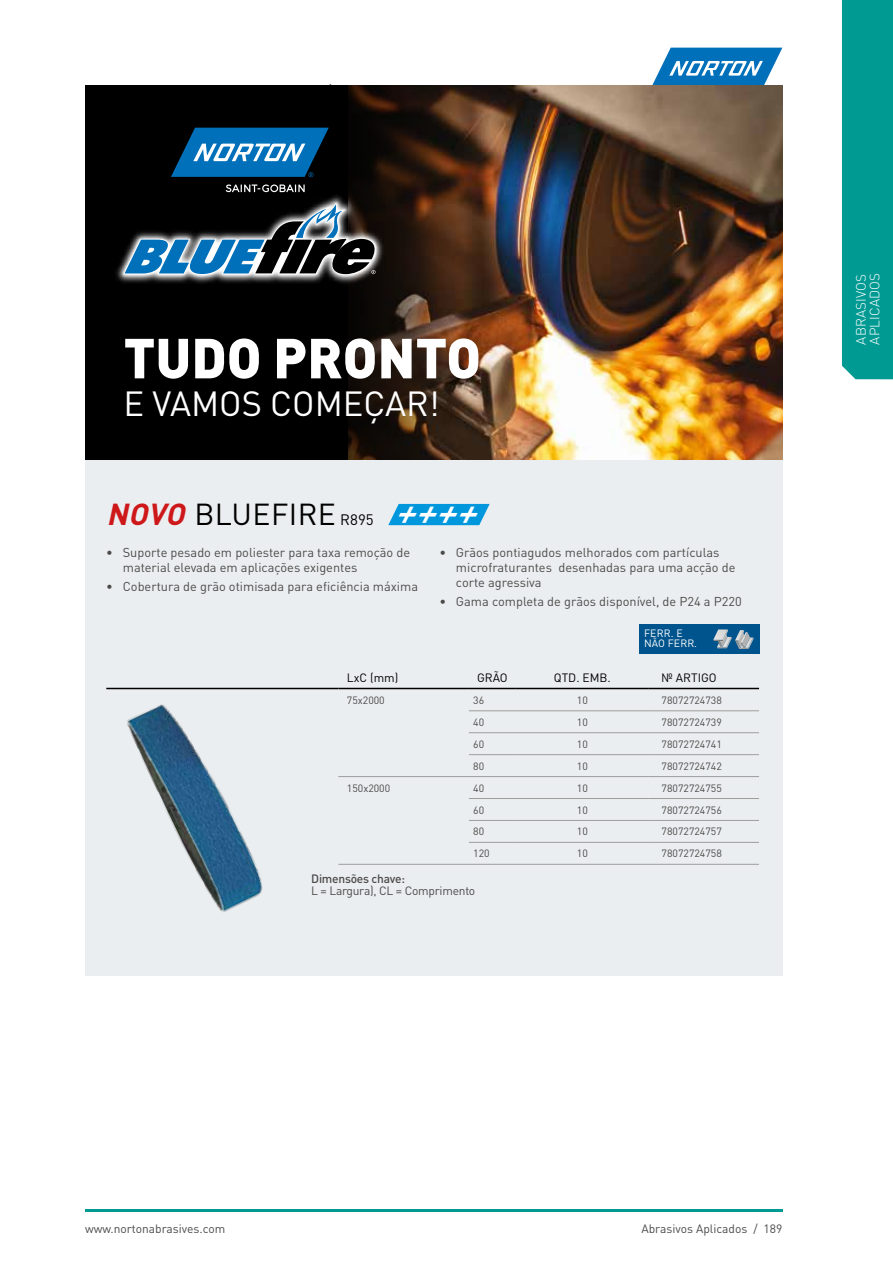
<style>
.page{position:relative;width:893px;height:1263px;background:#fff}
.page>*{position:absolute;margin:0;border:0;box-sizing:border-box;transform-origin:0 0}
.t1{font:900 55.5px "DIN Pro";color:#fff}
.t2{font:italic 500 37.65px "DIN Pro";color:#fff}
.t3{font:34.5px "DIN Pro";color:#fff}
.t4{font:30px "DIN Pro";letter-spacing:.015em;color:#000}
.t5{font:300 13.5px/13.5px "DIN Pro";letter-spacing:.01em;color:#fff}
.t6{font:12.75px/15px "DIN Pro";color:#4a4a49}
.t7{font:12px "DIN Pro";color:#4a4a49}
.t8{font:12px/12px "DIN Pro";letter-spacing:-.02em;color:#4a4a49}
.t9{font:12px "DIN Pro";color:#000}
.t10{font:10.5px "DIN Pro";color:#4a4a49}
.t11{font:10.5px/10.5px "DIN Pro";letter-spacing:.01em;color:#fff}
.s1{font-weight:700;font-style:italic;color:#cd1719}
.s2{font-size:15px}
.s3{font-weight:500}
</style>
<div class="page">
<hr style="left:85px;top:1209px;width:697px;height:3px;background:#009a93">
<svg style="left:652px;top:48px;width:130px;height:37px"></svg>
<div style="left:842px;top:0;width:51px;height:379px;background:#009a93"></div>
<div style="left:85px;top:459px;width:697px;height:516px;background:#ebeef0"></div>
<div style="left:85px;top:85px;width:697px;height:374px;background:#000"></div>
<img style="left:511px;top:85px;width:271px;height:374px">
<svg style="left:388px;top:504px;width:102px;height:21px;background:#19a0df"></svg>
<div style="left:639px;top:624px;width:120px;height:30px;background:#00548d"></div>
<svg style="left:713px;top:629px;width:41px;height:20px"></svg>
<img style="left:127px;top:704px;width:136px;height:208px">
<hr style="left:338px;top:688px;width:131px;height:1px;background:#000">
<hr style="left:469px;top:688px;width:47px;height:1px;background:#000">
<hr style="left:516px;top:688px;width:133px;height:1px;background:#000">
<hr style="left:649px;top:688px;width:110px;height:1px;background:#000">
<hr style="left:469px;top:710px;width:47px;height:1px;background:#9d9d9c">
<hr style="left:516px;top:710px;width:133px;height:1px;background:#9d9d9c">
<hr style="left:649px;top:710px;width:110px;height:1px;background:#9d9d9c">
<hr style="left:469px;top:776px;width:47px;height:1px;background:#9d9d9c">
<hr style="left:516px;top:776px;width:133px;height:1px;background:#9d9d9c">
<hr style="left:649px;top:776px;width:110px;height:1px;background:#9d9d9c">
<hr style="left:469px;top:798px;width:47px;height:1px;background:#9d9d9c">
<hr style="left:516px;top:798px;width:133px;height:1px;background:#9d9d9c">
<hr style="left:649px;top:798px;width:110px;height:1px;background:#9d9d9c">
<hr style="left:469px;top:732px;width:47px;height:1px;background:#9d9d9c">
<hr style="left:516px;top:732px;width:133px;height:1px;background:#9d9d9c">
<hr style="left:649px;top:732px;width:110px;height:1px;background:#9d9d9c">
<hr style="left:469px;top:754px;width:47px;height:1px;background:#9d9d9c">
<hr style="left:516px;top:754px;width:133px;height:1px;background:#9d9d9c">
<hr style="left:649px;top:754px;width:110px;height:1px;background:#9d9d9c">
<hr style="left:469px;top:820px;width:47px;height:1px;background:#9d9d9c">
<hr style="left:516px;top:820px;width:133px;height:1px;background:#9d9d9c">
<hr style="left:649px;top:820px;width:110px;height:1px;background:#9d9d9c">
<hr style="left:469px;top:842px;width:47px;height:1px;background:#9d9d9c">
<hr style="left:516px;top:842px;width:133px;height:1px;background:#9d9d9c">
<hr style="left:649px;top:842px;width:110px;height:1px;background:#9d9d9c">
<hr style="left:338px;top:776px;width:131px;height:1px;background:#9d9d9c">
<hr style="left:106px;top:688px;width:232px;height:1px;background:#000">
<hr style="left:338px;top:864px;width:131px;height:1px;background:#9d9d9c">
<hr style="left:469px;top:864px;width:47px;height:1px;background:#9d9d9c">
<hr style="left:516px;top:864px;width:133px;height:1px;background:#9d9d9c">
<hr style="left:649px;top:864px;width:110px;height:1px;background:#9d9d9c">
<img style="left:324px;top:85px;width:187px;height:374px">
<img style="left:116px;top:192px;width:271px;height:94px">
<img style="left:121px;top:200px;width:257px;height:78px">
<svg style="left:123px;top:202px;width:255px;height:73px"></svg>
<svg style="left:226px;top:184px;width:79px;height:8px"></svg>
<svg style="left:171px;top:128px;width:158px;height:49px;background:#1e6fa5"></svg>
<p class="t1" style="left:124px;top:321px;width:359px">TUDO PRONTO</p>
<p class="t3" style="left:123px;top:380px;width:318px">E VAMOS COMEÇAR!</p>
<p class="t4" style="left:106px;top:494px;width:269px"><span class="s1">NOVO</span>BLUEFIRE <span class="s2">R895</span></p>
<p class="t2" style="left:393px;top:485px;width:106px">++++</p>
<p class="t6" style="left:123px;top:544px;width:289px;text-indent:-16px">• Suporte pesado em poliester para taxa remoção de material elevada em aplicações exigentes</p>
<p class="t6" style="left:106px;top:578px;width:313px">• Cobertura de grão otimisada para eficiência máxima</p>
<p class="t6" style="left:456px;top:544px;width:281px;text-indent:-16px">• Grãos pontiagudos melhorados com partículas microfraturantes desenhadas para uma acção de corte agressiva</p>
<p class="t6" style="left:439px;top:593px;width:304px">• Gama completa de grãos disponível, de P24 a P220</p>
<p class="t11" style="left:644px;top:627px;width:55px">FERR. E<br>NÃO FERR.</p>
<p class="t9" style="left:347px;top:670px;width:53px">LxC (mm)</p>
<p class="t9" style="left:477px;top:670px;width:32px">GRÃO</p>
<p class="t9" style="left:554px;top:670px;width:58px">QTD. EMB.</p>
<p class="t9" style="left:662px;top:670px;width:57px">№ ARTIGO</p>
<p class="t10" style="left:347px;top:693px;width:39px">75x2000</p>
<p class="t10" style="left:473px;top:693px;width:12px">36</p>
<p class="t10" style="left:577px;top:693px;width:12px">10</p>
<p class="t10" style="left:662px;top:693px;width:62px">78072724738</p>
<p class="t10" style="left:473px;top:715px;width:12px">40</p>
<p class="t10" style="left:577px;top:715px;width:12px">10</p>
<p class="t10" style="left:662px;top:715px;width:62px">78072724739</p>
<p class="t10" style="left:473px;top:737px;width:12px">60</p>
<p class="t10" style="left:577px;top:737px;width:12px">10</p>
<p class="t10" style="left:662px;top:737px;width:62px">78072724741</p>
<p class="t10" style="left:473px;top:759px;width:12px">80</p>
<p class="t10" style="left:577px;top:759px;width:12px">10</p>
<p class="t10" style="left:662px;top:759px;width:62px">78072724742</p>
<p class="t10" style="left:347px;top:781px;width:45px">150x2000</p>
<p class="t10" style="left:473px;top:781px;width:12px">40</p>
<p class="t10" style="left:577px;top:781px;width:12px">10</p>
<p class="t10" style="left:662px;top:781px;width:62px">78072724755</p>
<p class="t10" style="left:473px;top:803px;width:12px">60</p>
<p class="t10" style="left:577px;top:803px;width:12px">10</p>
<p class="t10" style="left:662px;top:803px;width:62px">78072724756</p>
<p class="t10" style="left:473px;top:824px;width:12px">80</p>
<p class="t10" style="left:577px;top:824px;width:12px">10</p>
<p class="t10" style="left:662px;top:824px;width:62px">78072724757</p>
<p class="t10" style="left:473px;top:846px;width:18px">120</p>
<p class="t10" style="left:577px;top:846px;width:12px">10</p>
<p class="t10" style="left:662px;top:846px;width:62px">78072724758</p>
<p class="t8" style="left:311px;top:873px;width:166px"><span class="s3">Dimensões chave:<br></span>L = Largura), CL = Comprimento</p>
<p class="t5" style="left:854px;top:345px;width:73px;rotate:-90deg">ABRASIVOS<br>APLICADOS</p>
<p class="t7" style="left:85px;top:1220px;width:142px">www.nortonabrasives.com</p>
<p class="t7" style="left:641px;top:1220px;width:143px">Abrasivos Aplicados / 189</p>
</div>
